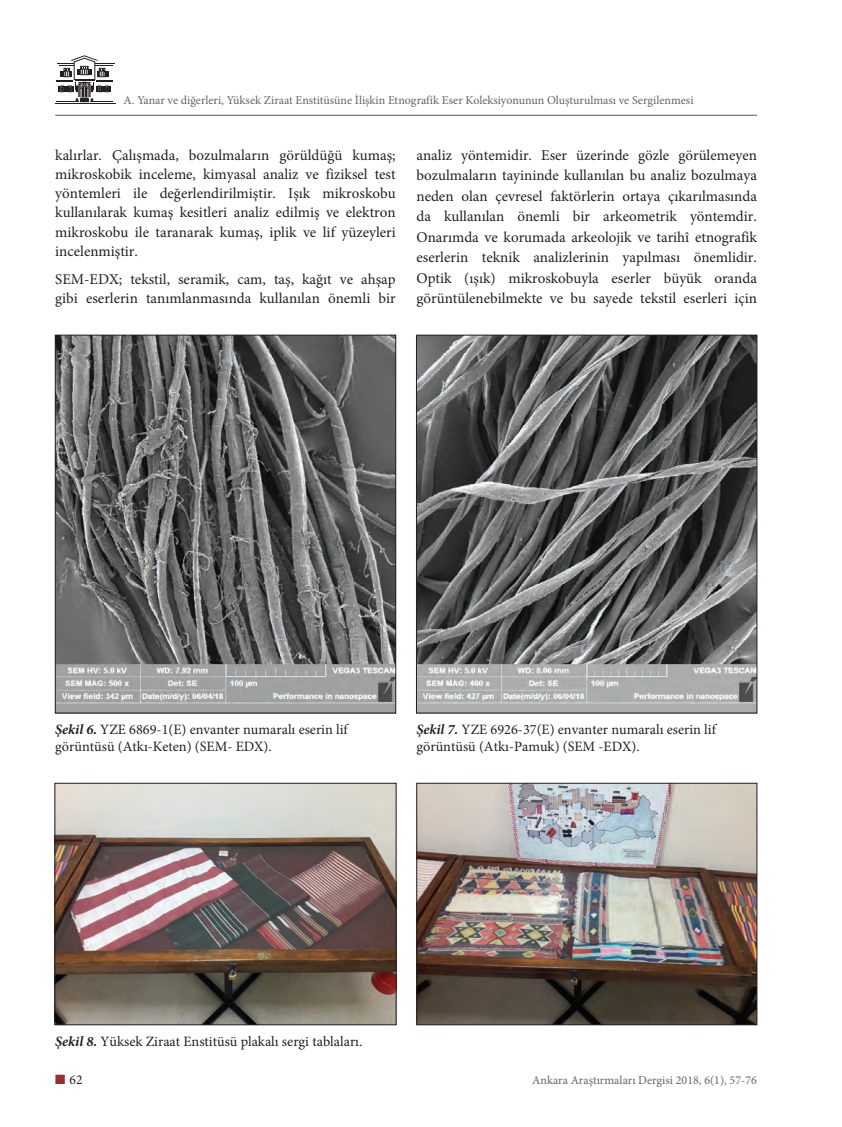
<style>
.page{position:relative;width:842px;height:1127px;background:#fff}
.page>*{position:absolute;margin:0;border:0;box-sizing:border-box;transform-origin:0 0}
.t1{font:15px/20.4px "Minion Pro";color:#231f20;text-align:justify}
.t2{font:14.25px/16.5px "Minion Pro";color:#231f20}
.t3{font:13.5px "Minion Pro";color:#231f20}
.t4{font:12px "Minion Pro";color:#636366}
.s1{font-weight:700;font-style:italic}
.s2{color:#962e33}
</style>
<div class="page">
<hr style="left:55px;top:115px;width:702px;height:1px;background:#57585a">
<hr style="left:55px;top:103px;width:60px;height:1px;background:#231f20">
<svg style="left:56px;top:55px;width:59px;height:48px"></svg>
<img style="left:57px;top:337px;width:337px;height:374px">
<div style="left:55px;top:335px;width:341px;height:378px;border:1px solid #231f20"></div>
<img style="left:418px;top:337px;width:337px;height:374px">
<div style="left:416px;top:335px;width:341px;height:378px;border:1px solid #231f20"></div>
<img style="left:57px;top:785px;width:337px;height:238px">
<div style="left:55px;top:783px;width:341px;height:242px;border:1px solid #231f20"></div>
<img style="left:418px;top:785px;width:337px;height:238px">
<div style="left:416px;top:783px;width:341px;height:242px;border:1px solid #231f20"></div>
<p class="t4" style="left:124px;top:92px;width:571px">A. Yanar ve diğerleri, Yüksek Ziraat Enstitüsüne İlişkin Etnografik Eser Koleksiyonunun Oluşturulması ve Sergilenmesi</p>
<p class="t1" style="left:55px;top:145px;width:342px;line-height:19.2px">kalırlar. Çalışmada, bozulmaların görüldüğü kumaş; mikroskobik inceleme, kimyasal analiz ve fiziksel test yöntemleri ile değerlendirilmiştir. Işık mikroskobu kullanılarak kumaş kesitleri analiz edilmiş ve elektron mikroskobu ile taranarak kumaş, iplik ve lif yüzeyleri incelenmiştir.</p>
<p class="t1" style="left:55px;top:269px;width:342px;line-height:19.2px">SEM-EDX; tekstil, seramik, cam, taş, kağıt ve ahşap gibi eserlerin tanımlanmasında kullanılan önemli bir</p>
<p class="t1" style="left:416px;top:145px;width:342px">analiz yöntemidir. Eser üzerinde gözle görülemeyen bozulmaların tayininde kullanılan bu analiz bozulmaya neden olan çevresel faktörlerin ortaya çıkarılmasında da kullanılan önemli bir arkeometrik yöntemdir.<br>Onarımda ve korumada arkeolojik ve tarihî etnografik eserlerin teknik analizlerinin yapılması önemlidir.<br>Optik (ışık) mikroskobuyla eserler büyük oranda görüntülenebilmekte ve bu sayede tekstil eserleri için</p>
<p class="t2" style="left:55px;top:721px;width:294px"><span class="s1">Şekil 6.</span> YZE 6869-1(E) envanter numaralı eserin lif görüntüsü (Atkı-Keten) (SEM- EDX).</p>
<p class="t2" style="left:416px;top:721px;width:301px"><span class="s1">Şekil 7.</span> YZE 6926-37(E) envanter numaralı eserin lif görüntüsü (Atkı-Pamuk) (SEM -EDX).</p>
<p class="t2" style="left:55px;top:1033px;width:309px"><span class="s1">Şekil 8.</span> Yüksek Ziraat Enstitüsü plakalı sergi tablaları.</p>
<p class="t3" style="left:55px;top:1071px;width:29px"><span class="s2">■</span> 62</p>
<p class="t4" style="left:532px;top:1072px;width:226px">Ankara Araştırmaları Dergisi 2018, 6(1), 57-76</p>
</div>
